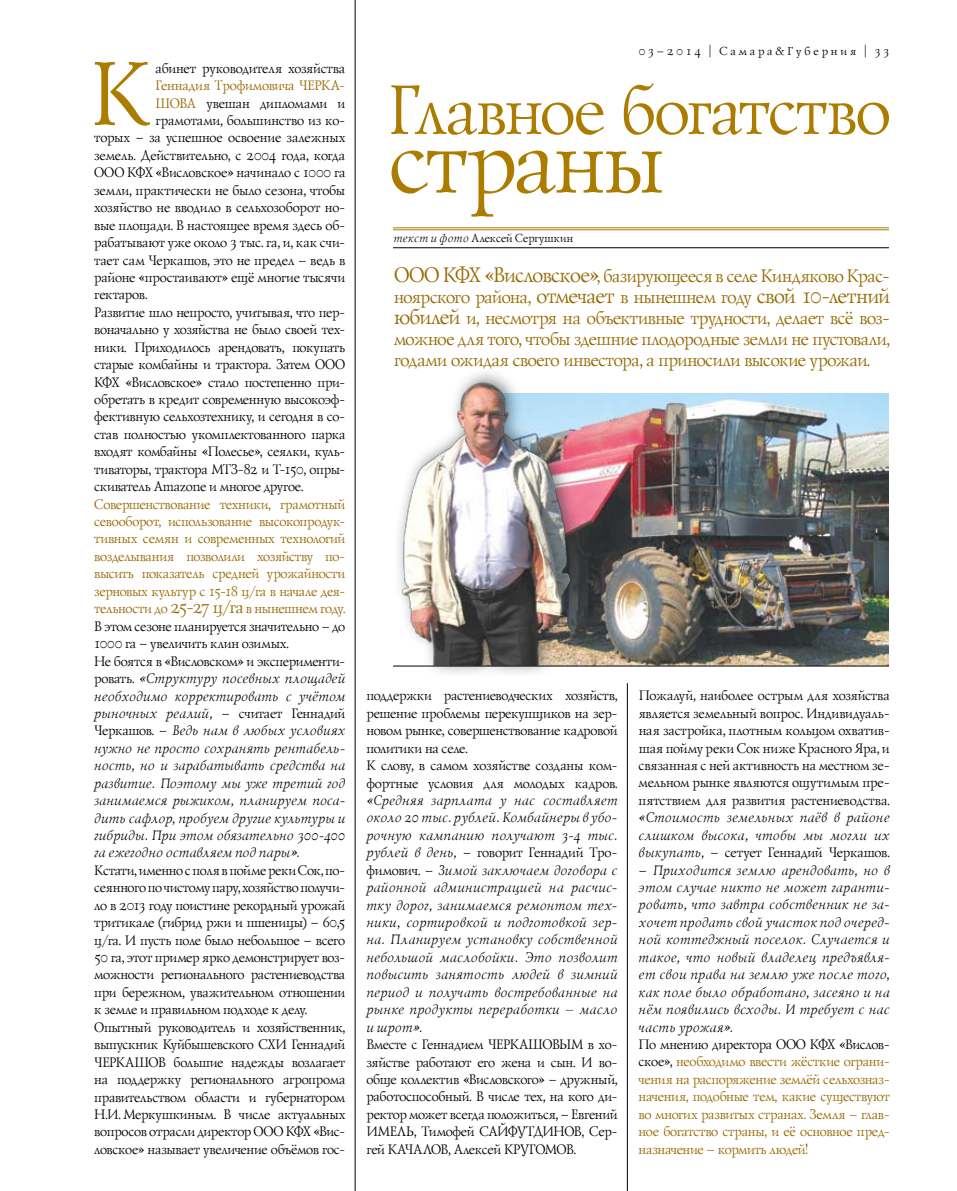
<style>
.page{position:relative;width:957px;height:1191px;background:#fff}
.page>*{position:absolute;margin:0;border:0;box-sizing:border-box;transform-origin:0 0}
.t1{font:96px "Lazurski Exp Od CTT";letter-spacing:-.015em;color:#ab7c00;scale:.95 1}
.t2{font:92.7px "Lazurski Exp Od CTT";color:#ab7c00;scale:.96 1}
.t3{font:72px "Lazurski Exp Od CTT";letter-spacing:-.015em;color:#ab7c00;scale:.95 1}
.t4{font:21.75px "Lazurski Exp Od CTT";color:#966801;scale:.96 1}
.t5{font:18.75px/21px "Lazurski Exp Od CTT";letter-spacing:-.01em;color:#966801;text-align:justify;scale:.96 1}
.t6{font:14.25px/17.4px "Lazurski Exp Od CTT";letter-spacing:-.005em;color:#000;scale:.96 1}
.t7{font:italic 14.25px/17.4px "Lazurski Exp Od CTT";letter-spacing:.02em;color:#000;text-align:justify;scale:.96 1}
.t8{font:14.25px/17.4px "Lazurski Exp Od CTT";letter-spacing:-.01em;color:#966801;text-align:justify;scale:.96 1}
.t9{font:12px "Lazurski Exp Od CTT";letter-spacing:.24em;color:#000}
.t10{font:12px "Lazurski Exp Od CTT";letter-spacing:.015em;color:#000;scale:.96 1}
.s1{color:#966801}
.s2{font-style:normal;color:#966801}
.s3{font-style:normal;font-size:18px;color:#966801}
.s4{font-style:normal}
.s5{font-style:italic}
.s6{font-size:21.75px}
.s7{color:#000}
</style>
<div class="page">
<img style="left:585px;top:393px;width:303px;height:272px">
<div style="left:391px;top:366px;width:194px;height:311px;background:#2c363c;opacity:.61"></div>
<img style="left:391px;top:378px;width:187px;height:287px">
<hr style="left:355px;top:0;width:1px;height:1191px;background:#000">
<hr style="left:627px;top:683px;width:1px;height:508px;background:#000">
<hr style="left:393px;top:227px;width:496px;height:1px;background:#ab7c00">
<hr style="left:393px;top:229px;width:496px;height:1px;background:#ab7c00">
<hr style="left:393px;top:247px;width:496px;height:1px;background:#000">
<hr style="left:393px;top:665px;width:496px;height:1px;background:#000">
<h2 class="t2" style="left:85px;top:32px;width:59px">К</h2>
<p class="t6" style="left:155px;top:59px;width:199px">абинет руководителя хозяйства</p>
<p class="t8" style="left:155px;top:76px;width:199px">Геннадия Трофимовича Черка-</p>
<p class="t6" style="left:155px;top:94px;width:199px"><span class="s1">шова</span> увешан дипломами и</p>
<p class="t6" style="left:155px;top:111px;width:199px">грамотами, большинство из ко-</p>
<p class="t6" style="left:94px;top:129px;width:263px">торых – за успешное освоение залежных</p>
<p class="t6" style="left:94px;top:146px;width:263px">земель. Действительно, с 2004 года, когда</p>
<p class="t6" style="left:94px;top:163px;width:12px">ООО</p>
<p class="t6" style="left:94px;top:163px;width:263px;text-indent:33px">КФХ «Висловское» начинало с 1000 га земли, практически не было сезона, чтобы хозяйство не вводило в сельхозоборот но&shy;вые площади. В настоящее время здесь об&shy;рабатывают уже около 3 тыс. га, и, как счи&shy;тает сам Черкашов, это не предел – ведь в районе «простаивают» ещё многие тысячи гектаров.<br>Развитие шло непросто, учитывая, что пер&shy;воначально у хозяйства не было своей тех&shy;ники. Приходилось арендовать, покупать старые комбайны и трактора. Затем ООО КФХ «Висловское» стало постепенно при&shy;обретать в кредит современную высокоэф&shy;фективную сельхозтехнику, и сегодня в со&shy;став полностью укомплектованного парка входят комбайны «Полесье», сеялки, куль&shy;тиваторы, трактора МТЗ-82 и Т-150, опры&shy;скиватель Amazone и многое другое.</p>
<p class="t7" style="left:94px;top:495px;width:263px;text-align:left"><span class="s2">Совершенствование техники, грамотный севооборот, использование высокопродук&shy;тивных семян и современных технологий возделывания позволили хозяйству по&shy;высить показатель средней урожайности зерновых культур с 15-18 ц/га в начале дея&shy;тельности до</span> <span class="s3">25-27 ц/га</span> <span class="s2">в нынешнем году.<br></span><span class="s4">В этом сезоне планируется значительно – до 1000 га – увеличить клин озимых.<br>Не боятся в «Висловском» и эксперименти&shy;ровать.</span> «Структуру посевных площадей необходимо корректировать с учётом рыночных реалий, <span class="s4">– считает Геннадий Черкашов. –</span> Ведь нам в любых условиях нужно не просто сохранять рентабель&shy;ность, но и зарабатывать средства на развитие. Поэтому мы уже третий год занимаемся рыжиком, планируем поса&shy;дить сафлор, пробуем другие культуры и гибриды. При этом обязательно 300-400 га ежегодно оставляем под пары».</p>
<p class="t6" style="left:94px;top:861px;width:263px">Кстати, именно с поля в пойме реки Сок, по&shy;сеянного по чистому пару, хозяйство получи&shy;ло в 2013 году поистине рекордный урожай тритикале (гибрид ржи и пшеницы) – 60,5 ц/га. И пусть поле было небольшое – всего 50 га, этот пример ярко демонстрирует воз&shy;можности регионального растениеводства при бережном, уважительном отношении к земле и правильном подходе к делу.<br>Опытный руководитель и хозяйственник, выпускник Куйбышевского СХИ Геннадий Черкашов большие надежды возлагает на поддержку регионального агропрома правительством области и губернатором Н.И. Меркушкиным. В числе актуальных вопросов отрасли директор ООО</p>
<p class="t6" style="left:94px;top:1122px;width:263px;text-align:right">КФХ «Вис-<br>ловское» называет увеличение объёмов гос-</p>
<p class="t9" style="left:638px;top:43px;width:252px">03–2014 | Самара&amp;Губерния | 33</p>
<h3 class="t3" style="left:384px;top:62px;width:533px">Главное богатство</h3>
<h1 class="t1" style="left:384px;top:96px;width:294px">страны</h1>
<p class="t10" style="left:393px;top:230px;width:188px"><span class="s5">текст и фото</span> Алексей Сергушкин</p>
<p class="t5" style="left:393px;top:264px;width:519px;text-indent:49px"><span class="s6">КФХ «Висловское»</span>, базирующееся в селе Киндяково Крас&shy;ноярского района, <span class="s6">отмечает</span> в нынешнем году <span class="s6">свой 10-летний юбилей</span> и, несмотря на объективные трудности, делает всё воз&shy;можное для того, чтобы здешние плодородные земли не пустовали, годами ожидая своего инвестора, а приносили высокие урожаи.</p>
<h3 class="t4" style="left:393px;top:260px;width:17px">ООО</h3>
<p class="t6" style="left:366px;top:686px;width:263px">поддержки растениеводческих хозяйств, решение проблемы перекупщиков на зер&shy;новом рынке, совершенствование кадровой политики на селе.<br>К слову, в самом хозяйстве созданы ком&shy;фортные условия для молодых кадров.</p>
<p class="t7" style="left:366px;top:791px;width:263px">«Средняя зарплата у нас составляет около 20 тыс. рублей. Комбайнеры в убо&shy;рочную кампанию получают 3-4 тыс. рублей в день, <span class="s4">– говорит Геннадий Тро&shy;фимович. –</span> Зимой заключаем договора с районной администрацией на расчис&shy;тку дорог, занимаемся ремонтом тех&shy;ники, сортировкой и подготовкой зер&shy;на. Планируем установку собственной небольшой маслобойки. Это позволит повысить занятость людей в зимний период и получать востребованные на рынке продукты переработки – масло и шрот».</p>
<p class="t6" style="left:366px;top:1035px;width:263px;text-align:justify">Вместе с Геннадием Черкашовым в хо&shy;зяйстве работают его жена и сын. И во&shy;обще коллектив «Висловского» – дружный, работоспособный. В числе тех, на кого ди&shy;ректор может всегда положиться, – Евгений Имель, Тимофей Сайфутдин</p>
<p class="t6" style="left:564px;top:1122px;width:57px">ов, Сер-</p>
<p class="t6" style="left:366px;top:1139px;width:33px">гей Кача</p>
<p class="t6" style="left:422px;top:1139px;width:161px">лов, Алексей Кругомов.</p>
<p class="t6" style="left:638px;top:686px;width:263px;text-align:justify">Пожалуй, наиболее острым для хозяйства является земельный вопрос. Индивидуаль&shy;ная застройка, плотным кольцом охватив&shy;шая пойму реки Сок ниже Красного Яра, и связанная с ней активность на местном зе&shy;мельном рынке являются ощутимым пре&shy;пятствием для развития растениеводства.</p>
<p class="t7" style="left:638px;top:808px;width:263px">«Стоимость земельных паёв в районе слишком высока, чтобы мы могли их выкупать, <span class="s4">– сетует Геннадий Черкашов.</span></p>
<p class="t7" style="left:638px;top:861px;width:263px"><span class="s4">–</span> Приходится землю арендовать, но в этом случае никто не может гаранти&shy;ровать, что завтра собственник не за&shy;хочет продать свой участок под очеред&shy;ной коттеджный поселок. Случается и такое, что новый владелец предъявля&shy;ет свои права на землю уже после того, как поле было обработано, засеяно и на нём появились всходы. И требует с нас часть урожая».</p>
<p class="t6" style="left:638px;top:1035px;width:155px">По мнению директора ООО</p>
<p class="t8" style="left:638px;top:1035px;width:263px;text-indent:171px"><span class="s7">КФХ «Вислов&shy;ское»,</span> необходимо ввести жёсткие ограни&shy;чения на распоряжение землёй сельхозназ&shy;начения, подобные тем, какие существуют во многих развитых странах. Земля – глав&shy;ное богатство страны, и её основное пред&shy;назначение – кормить людей!</p>
</div>
